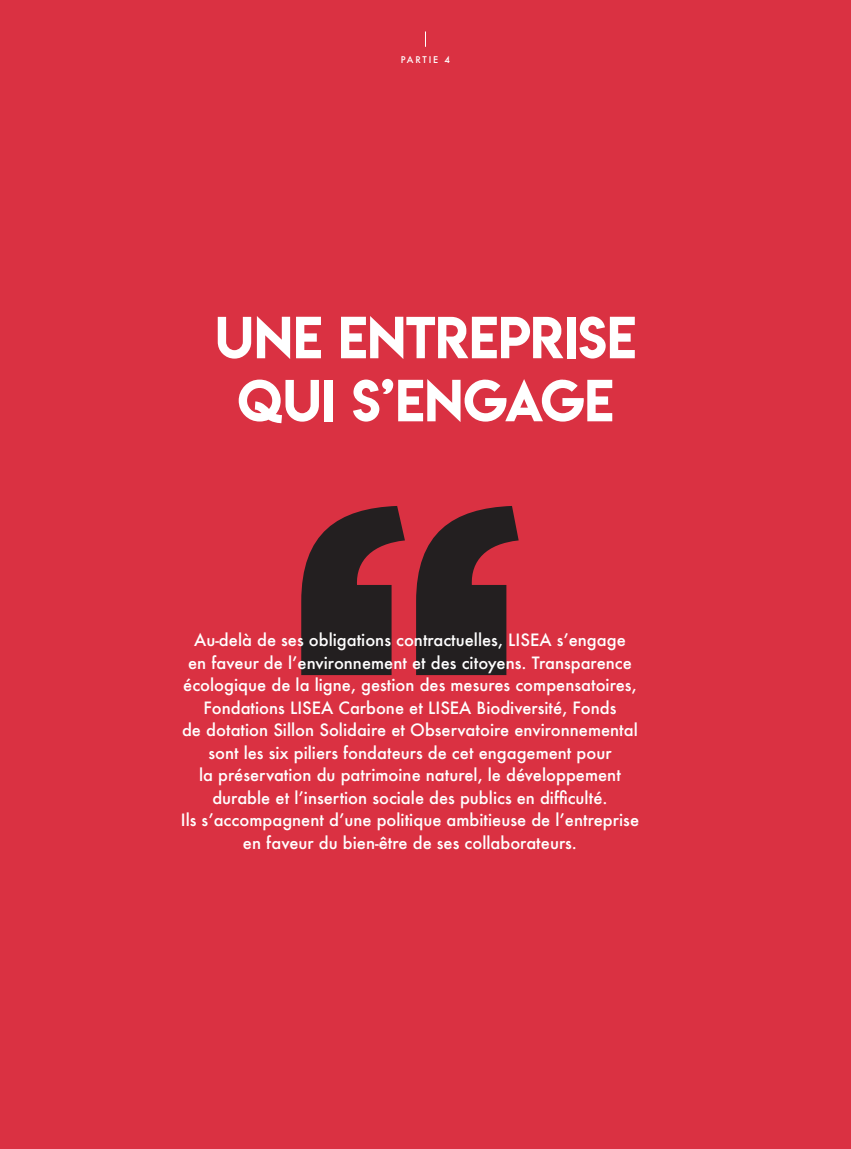
<style>
.page{position:relative;width:851px;height:1149px;background:#fff}
.page>*{position:absolute;margin:0;border:0;box-sizing:border-box;transform-origin:0 0}
.t1{font:52.5px/63px "Lemon Milk";color:#fff}
.t2{font:500 16.5px "Futura";color:#fff}
.t3{font:500 9px "Futura";color:#fff}
</style>
<div class="page">
<div style="left:0;top:0;width:850px;height:1148px;background:#da3142"></div>
<svg style="left:416px;top:506px;width:102px;height:169px"></svg>
<svg style="left:301px;top:506px;width:104px;height:169px"></svg>
<svg style="left:425px;top:31px;width:1px;height:16px"></svg>
<p class="t3" style="left:401px;top:53px;width:51px">pa rt ie 4</p>
<h1 class="t1" style="left:215px;top:306px;width:36px">UNE</h1>
<h1 class="t1" style="left:238px;top:306px;width:377px;text-indent:101px">ENTREPRISE<br>QUI S’ENGAGE</h1>
<p class="t2" style="left:194px;top:628px;width:331px">Au-delà de ses obligations contractuelles, LISEA</p>
<p class="t2" style="left:556px;top:628px;width:71px">s’engage</p>
<p class="t2" style="left:188px;top:651px;width:445px">en faveur de l’environnement et des citoyens. Transparence</p>
<p class="t2" style="left:183px;top:673px;width:455px">écologique de la ligne, gestion des mesures compensatoires,</p>
<p class="t2" style="left:203px;top:696px;width:104px">Fondations LISEA</p>
<p class="t2" style="left:338px;top:696px;width:107px">Carbone et LISEA</p>
<p class="t2" style="left:476px;top:696px;width:141px">Biodiversité, Fonds</p>
<p class="t2" style="left:182px;top:718px;width:457px">de dotation Sillon Solidaire et Observatoire environnemental</p>
<p class="t2" style="left:208px;top:741px;width:404px">sont les six piliers fondateurs de cet engagement pour</p>
<p class="t2" style="left:199px;top:763px;width:423px">la préservation du patrimoine naturel, le développement</p>
<p class="t2" style="left:212px;top:786px;width:396px">durable et l’insertion sociale des publics en difficulté.</p>
<p class="t2" style="left:181px;top:808px;width:459px">I ls s’accompagnent d’une politique ambitieuse de l’entreprise</p>
<p class="t2" style="left:243px;top:831px;width:335px">en faveur du bien-être de ses collaborateurs.</p>
</div>
